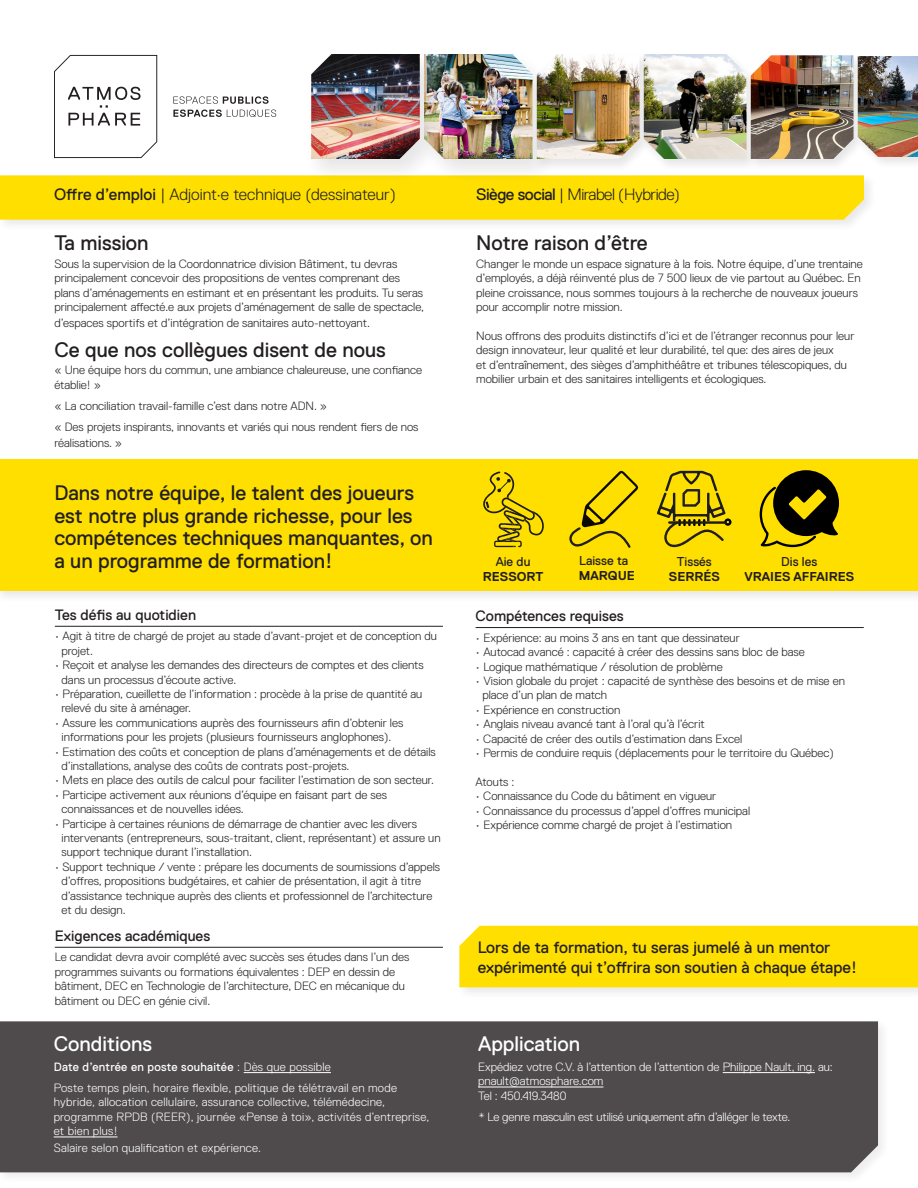
<style>
.page{position:relative;width:918px;height:1188px;background:#fff}
.page>*{position:absolute;margin:0;border:0;box-sizing:border-box;transform-origin:0 0}
.t1{font:21px/22.5px "Replica Pro";color:#231f20}
.t2{font:21px "Replica Pro";color:#fff}
.t3{font:16.5px "Replica Pro";color:#231f20}
.t4{font:300 16.5px "Replica Pro";color:#231f20}
.t5{font:300 16.5px "Replica Pro";letter-spacing:-.03em;color:#231f20}
.t6{font:15px "Replica Pro";color:#231f20}
.t7{font:12.9px/15.5px "Replica Pro";color:#231f20}
.t8{font:700 12.9px "Replica Pro";color:#231f20}
.Style_de_paragraphe_1{font:300 12px/14.4px "Replica Pro";color:#231f20}
.t9{font:300 12px/14.4px "Replica Pro";letter-spacing:.02em;color:#fff}
.t10{font:300 12px/14.4px "Replica Pro";color:#fff}
.t11{font:300 12px "Replica Pro";letter-spacing:-.01em;color:#fff}
.t12{font:12px "Replica Pro";letter-spacing:.02em;color:#fff}
.s1{font-weight:400}
.s2{font-weight:300}
.s3{font-weight:700}
</style>
<div class="page">
<div style="left:0;top:456px;width:918px;height:148px;background:#231f20;opacity:.1"></div>
<div style="left:0;top:459px;width:918px;height:132px;background:#fedf00"></div>
<div style="left:456px;top:923px;width:462px;height:77px;background:#231f20;opacity:.1"></div>
<div style="left:459px;top:926px;width:459px;height:61px;background:#fedf00"></div>
<hr style="left:476px;top:627px;width:388px;height:1px;background:#231f20">
<div style="left:0;top:172px;width:877px;height:60px;background:#231f20;opacity:.1"></div>
<div style="left:0;top:175px;width:864px;height:45px;background:#fedf00"></div>
<hr style="left:55px;top:626px;width:388px;height:1px;background:#231f20">
<hr style="left:55px;top:947px;width:388px;height:1px;background:#231f20">
<div style="left:0;top:1018px;width:890px;height:167px;background:#231f20;opacity:.1"></div>
<div style="left:0;top:1021px;width:878px;height:151px;background:#4f4b4c"></div>
<hr style="left:244px;top:1072px;width:87px;height:1px;background:#fff">
<hr style="left:54px;top:1137px;width:64px;height:1px;background:#fff">
<hr style="left:723px;top:1072px;width:92px;height:1px;background:#fff">
<hr style="left:478px;top:1087px;width:125px;height:1px;background:#fff">
<svg style="left:54px;top:55px;width:103px;height:103px"></svg>
<svg style="left:173px;top:96px;width:96px;height:8px"></svg>
<svg style="left:173px;top:110px;width:103px;height:7px"></svg>
<div style="left:640px;top:52px;width:118px;height:120px;background:#231f20;opacity:.11"></div>
<img style="left:651px;top:54px;width:96px;height:105px">
<div style="left:417px;top:50px;width:139px;height:135px;background:#231f20;opacity:.11"></div>
<img style="left:443px;top:54px;width:90px;height:105px">
<div style="left:533px;top:52px;width:118px;height:120px;background:#231f20;opacity:.11"></div>
<img style="left:537px;top:54px;width:103px;height:105px">
<div style="left:304px;top:50px;width:139px;height:135px;background:#231f20;opacity:.11"></div>
<img style="left:311px;top:54px;width:109px;height:105px">
<div style="left:747px;top:53px;width:118px;height:119px;background:#231f20;opacity:.11"></div>
<img style="left:751px;top:55px;width:103px;height:104px">
<div style="left:854px;top:54px;width:64px;height:116px;background:#231f20;opacity:.11"></div>
<img style="left:858px;top:56px;width:60px;height:101px">
<svg style="left:483px;top:471px;width:61px;height:76px"></svg>
<svg style="left:569px;top:470px;width:70px;height:78px"></svg>
<svg style="left:657px;top:471px;width:75px;height:76px"></svg>
<svg style="left:760px;top:470px;width:79px;height:78px"></svg>
<p class="t4" style="left:54px;top:186px;width:344px"><span class="s1">Offre d’emploi</span> | Adjoint·e technique (dessinateur)</p>
<p class="t5" style="left:476px;top:186px;width:205px"><span class="s1">Siège social</span> | Mirabel (Hybride)</p>
<p class="t1" style="left:54px;top:232px;width:96px">Ta mission</p>
<p class="Style_de_paragraphe_1" style="left:54px;top:256px;width:371px">Sous la supervision de la Coordonnatrice division Bâtiment, tu devras principalement concevoir des propositions de ventes comprenant des plans d’aménagements en estimant et en présentant les produits. Tu seras principalement affecté.e aux projets d’aménagement de salle de spectacle,</p>
<p class="Style_de_paragraphe_1" style="left:54px;top:316px;width:317px">d’espaces sportifs et d’intégration de sanitaires auto-nettoyant.</p>
<p class="t1" style="left:54px;top:338px;width:333px">Ce que nos collègues disent de nous</p>
<p class="Style_de_paragraphe_1" style="left:54px;top:363px;width:369px">« Une équipe hors du commun, une ambiance chaleureuse, une confiance établie! »</p>
<p class="Style_de_paragraphe_1" style="left:54px;top:399px;width:274px">« La conciliation travail-famille c’est dans notre ADN. »</p>
<p class="Style_de_paragraphe_1" style="left:54px;top:419px;width:366px;line-height:16.2px">« Des projets inspirants, innovants et variés qui nous rendent fiers de nos réalisations. »</p>
<p class="t1" style="left:54px;top:482px;width:380px">Dans notre équipe, le talent des joueurs est notre plus grande richesse, pour les compétences techniques manquantes, on a un programme de formation!</p>
<p class="t6" style="left:55px;top:607px;width:143px">Tes défis au quotidien</p>
<p class="Style_de_paragraphe_1" style="left:62px;top:629px;width:377px;text-indent:-7px">• Agit à titre de chargé de projet au stade d’avant-projet et de conception du projet.</p>
<p class="Style_de_paragraphe_1" style="left:62px;top:658px;width:364px;text-indent:-7px">• Reçoit et analyse les demandes des directeurs de comptes et des clients dans un processus d’écoute active.</p>
<p class="Style_de_paragraphe_1" style="left:62px;top:687px;width:362px;text-indent:-7px">• Préparation, cueillette de l’information : procède à la prise de quantité au relevé du site à aménager.</p>
<p class="Style_de_paragraphe_1" style="left:55px;top:716px;width:350px;text-align:center">• Assure les communications auprès des fournisseurs afin d’obtenir les informations pour les projets (plusieurs fournisseurs anglophones).</p>
<p class="Style_de_paragraphe_1" style="left:62px;top:744px;width:376px;text-indent:-7px">• Estimation des coûts et conception de plans d’aménagements et de détails d’installations, analyse des coûts de contrats post-projets.</p>
<p class="Style_de_paragraphe_1" style="left:55px;top:773px;width:381px">• Mets en place des outils de calcul pour faciliter l’estimation de son secteur.</p>
<p class="Style_de_paragraphe_1" style="left:62px;top:788px;width:327px;text-indent:-7px">• Participe activement aux réunions d’équipe en faisant part de ses connaissances et de nouvelles idées.</p>
<p class="Style_de_paragraphe_1" style="left:62px;top:816px;width:381px;text-indent:-7px">• Participe à certaines réunions de démarrage de chantier avec les divers intervenants (entrepreneurs, sous-traitant, client, représentant) et assure un support technique durant l’installation.</p>
<p class="Style_de_paragraphe_1" style="left:62px;top:860px;width:380px;text-indent:-7px">• Support technique / vente : prépare les documents de soumissions d’appels d’offres, propositions budgétaires, et cahier de présentation, il agit à titre d’assistance technique auprès des clients et professionnel de l’architecture et du design.</p>
<p class="t6" style="left:55px;top:928px;width:157px">Exigences académiques</p>
<p class="Style_de_paragraphe_1" style="left:55px;top:950px;width:356px">Le candidat devra avoir complété avec succès ses études dans l’un des programmes suivants ou formations équivalentes : DEP en dessin de bâtiment, DEC en Technologie de l’architecture, DEC en mécanique du</p>
<p class="Style_de_paragraphe_1" style="left:55px;top:993px;width:157px">bâtiment ou DEC en génie civil.</p>
<p class="t2" style="left:54px;top:1032px;width:100px">Conditions</p>
<p class="t12" style="left:54px;top:1060px;width:279px">Date d’entrée en poste souhaitée <span class="s2">: Dès que possible</span></p>
<p class="t9" style="left:54px;top:1081px;width:377px">Poste temps plein, horaire flexible, politique de télétravail en mode hybride, allocation cellulaire, assurance collective, télémédecine, programme RPDB (REER), journée «Pense à toi», activités d’entreprise, et bien plus!</p>
<p class="t9" style="left:54px;top:1140px;width:209px">Salaire selon qualification et expérience.</p>
<p class="t1" style="left:476px;top:232px;width:173px">Notre raison d’être</p>
<p class="Style_de_paragraphe_1" style="left:476px;top:256px;width:388px">Changer le monde un espace signature à la fois. Notre équipe, d’une trentaine d’employés, a déjà réinventé plus de 7 500 lieux de vie partout au Québec. En pleine croissance, nous sommes toujours à la recherche de nouveaux joueurs pour accomplir notre mission.</p>
<p class="Style_de_paragraphe_1" style="left:476px;top:328px;width:380px">Nous offrons des produits distinctifs d’ici et de l’étranger reconnus pour leur design innovateur, leur qualité et leur durabilité, tel que: des aires de jeux<br>et d’entraînement, des sièges d’amphithéâtre et tribunes télescopiques, du mobilier urbain et des sanitaires intelligents et écologiques.</p>
<p class="t7" style="left:496px;top:554px;width:36px">Aie du</p>
<p class="t8" style="left:483px;top:570px;width:62px">RESSORT</p>
<p class="t7" style="left:579px;top:553px;width:58px">Laisse ta<br><span class="s3">MARQUE</span></p>
<p class="t7" style="left:677px;top:554px;width:36px">Tissés</p>
<p class="t8" style="left:669px;top:570px;width:53px">SERRÉS</p>
<p class="t7" style="left:781px;top:554px;width:38px">Dis les</p>
<p class="t8" style="left:744px;top:570px;width:111px">VRAIES AFFAIRES</p>
<p class="t6" style="left:476px;top:608px;width:150px">Compétences requises</p>
<p class="Style_de_paragraphe_1" style="left:476px;top:630px;width:266px">• Expérience: au moins 3 ans en tant que dessinateur</p>
<p class="Style_de_paragraphe_1" style="left:476px;top:645px;width:331px">• Autocad avancé : capacité à créer des dessins sans bloc de base</p>
<p class="Style_de_paragraphe_1" style="left:476px;top:659px;width:249px">• Logique mathématique / résolution de problème</p>
<p class="Style_de_paragraphe_1" style="left:482px;top:674px;width:364px;text-indent:-7px">• Vision globale du projet : capacité de synthèse des besoins et de mise en place d’un plan de match</p>
<p class="Style_de_paragraphe_1" style="left:476px;top:702px;width:146px">• Expérience en construction</p>
<p class="Style_de_paragraphe_1" style="left:476px;top:717px;width:231px">• Anglais niveau avancé tant à l’oral qu’à l’écrit</p>
<p class="Style_de_paragraphe_1" style="left:476px;top:731px;width:268px">• Capacité de créer des outils d’estimation dans Excel</p>
<p class="Style_de_paragraphe_1" style="left:476px;top:746px;width:360px">• Permis de conduire requis (déplacements pour le territoire du Québec)</p>
<p class="Style_de_paragraphe_1" style="left:476px;top:774px;width:40px">Atouts :</p>
<p class="Style_de_paragraphe_1" style="left:476px;top:789px;width:242px">• Connaissance du Code du bâtiment en vigueur</p>
<p class="Style_de_paragraphe_1" style="left:476px;top:803px;width:276px">• Connaissance du processus d’appel d’offres municipal</p>
<p class="Style_de_paragraphe_1" style="left:476px;top:818px;width:258px">• Expérience comme chargé de projet à l’estimation</p>
<p class="t3" style="left:478px;top:938px;width:354px">Lors de ta formation, tu seras jumelé à un mentor</p>
<p class="t3" style="left:478px;top:958px;width:381px">expérimenté qui t’offrira son soutien à chaque étape!</p>
<p class="t2" style="left:478px;top:1032px;width:104px">Application</p>
<p class="t10" style="left:478px;top:1060px;width:356px">Expédiez votre C.V. à l’attention de l’attention de Philippe Nault, ing. au: pnault@atmosphare.com<br>Tel : 450.419.3480</p>
<p class="t11" style="left:478px;top:1110px;width:314px">* Le genre masculin est utilisé uniquement afin d’alléger le texte.</p>
</div>
